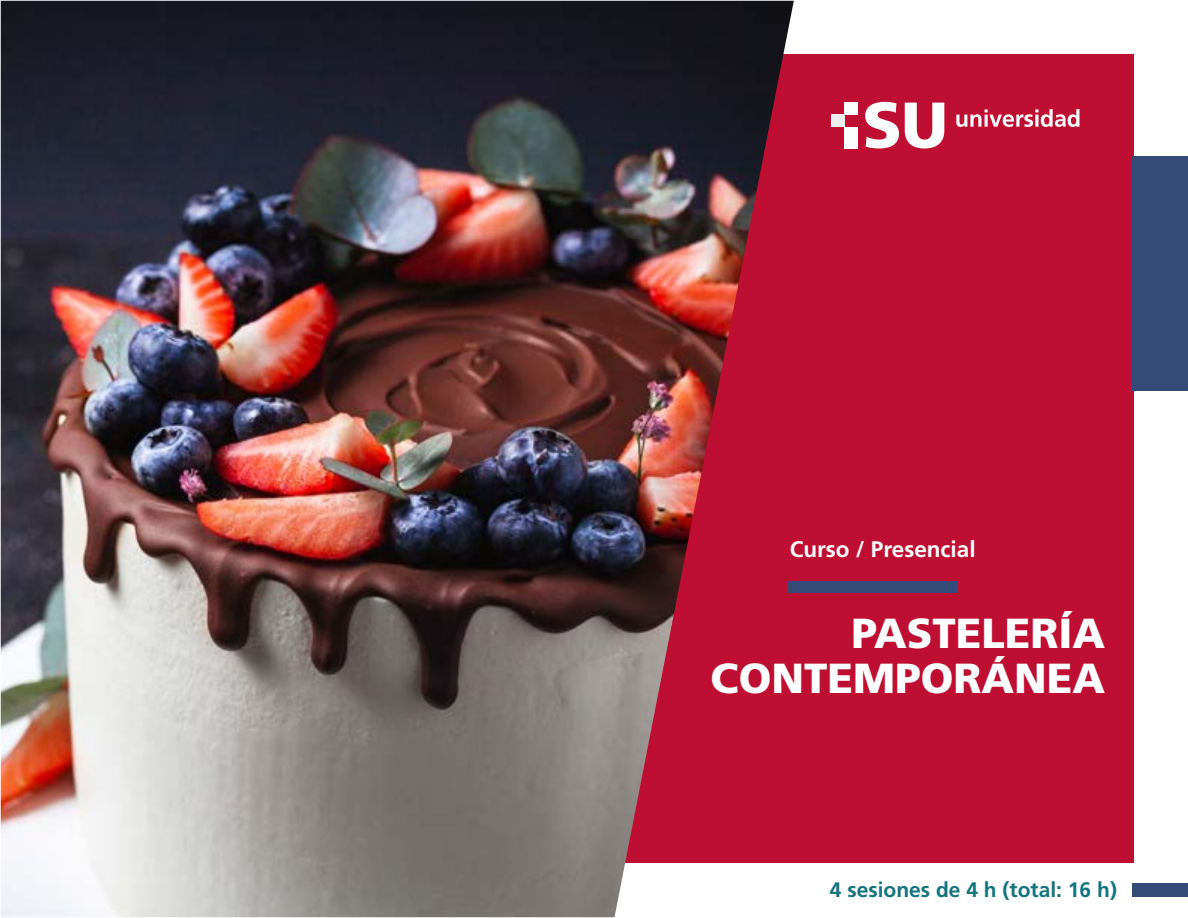
<style>
.page{position:relative;width:1188px;height:918px;background:#fff}
.page>*{position:absolute;margin:0;border:0;box-sizing:border-box;transform-origin:0 0}
.t1{font:900 42px/45px "Frutiger LT Std";color:#fff;text-align:right}
.t2{font:700 22.5px "Frutiger LT Std";color:#fff}
.t3{font:700 21px "Frutiger LT Std";color:#13747d}
</style>
<div class="page">
<div style="left:545px;top:55px;width:588px;height:808px;background:#be0f32"></div>
<img style="left:1px;top:1px;width:793px;height:916px">
<div style="left:787px;top:581px;width:171px;height:12px;background:#344b77"></div>
<div style="left:1133px;top:156px;width:55px;height:235px;background:#344b77"></div>
<div style="left:1133px;top:883px;width:55px;height:14px;background:#344b77"></div>
<svg style="left:956px;top:109px;width:123px;height:18px"></svg>
<svg style="left:865px;top:102px;width:34px;height:46px"></svg>
<svg style="left:905px;top:103px;width:39px;height:45px"></svg>
<div style="left:831px;top:115px;width:14px;height:12px;background:#efeff0"></div>
<div style="left:845px;top:103px;width:13px;height:12px;background:#fff"></div>
<div style="left:845px;top:127px;width:13px;height:21px;background:#fff"></div>
<p class="t2" style="left:790px;top:536px;width:187px">Curso / Presencial</p>
<h1 class="t1" style="left:711px;top:611px;width:396px">PASTELERÍA<br>CONTEMPORÁNEA</h1>
<p class="t3" style="left:830px;top:877px;width:289px">4 sesiones de 4 h (total: 16 h)</p>
</div>
